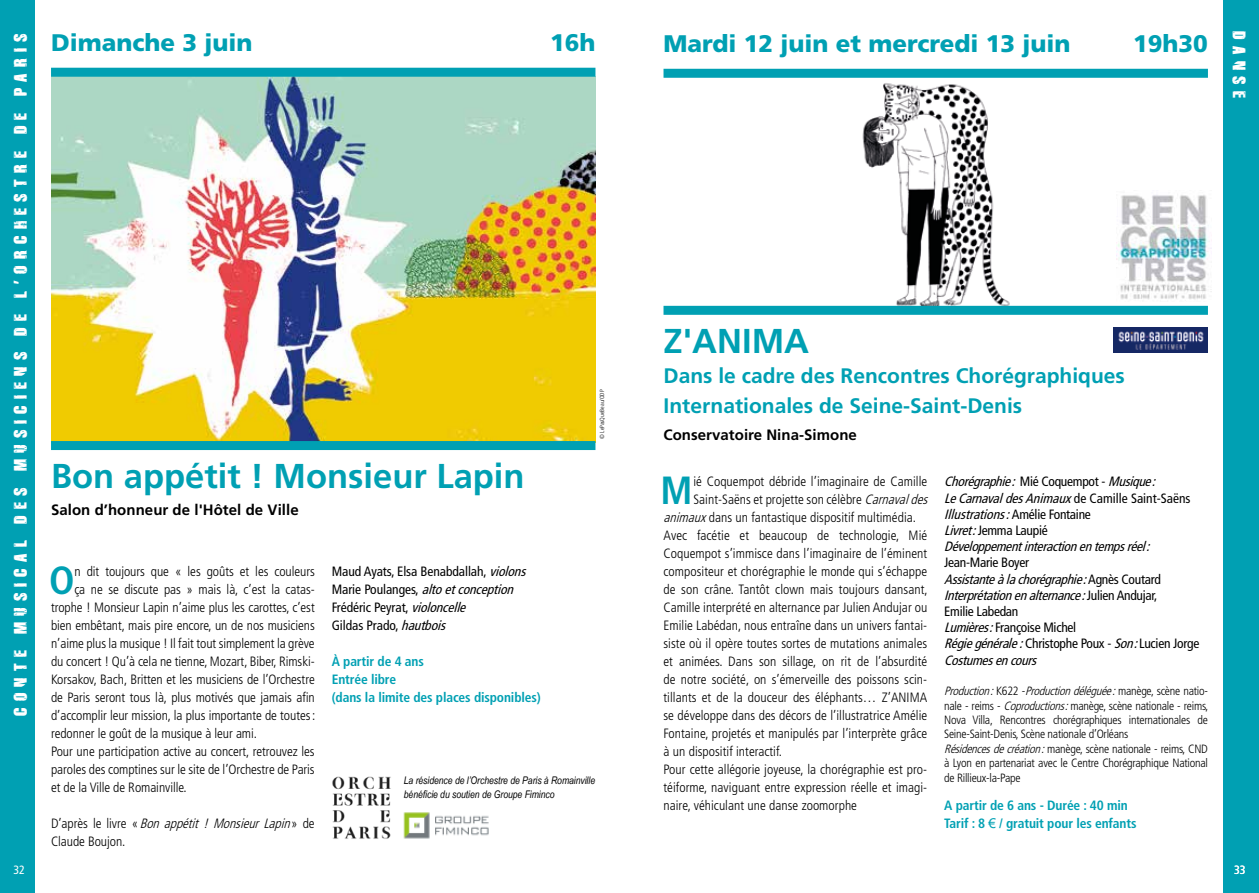
<style>
.page{position:relative;width:1259px;height:893px;background:#fff}
.page>*{position:absolute;margin:0;border:0;box-sizing:border-box;transform-origin:0 0}
.t1{font:700 condensed 39.3px "Frutiger";color:#00a0b3}
.t2{font:700 34.5px "Frutiger";color:#00a0b3}
.t3{font:900 24px "Frutiger";color:#00a0b3}
.t4{font:700 21px/30px "Frutiger";color:#00a0b3}
.t5{font:18px "Disintegration";letter-spacing:.34em;color:#fff}
.t6{font:700 15px "Frutiger";letter-spacing:.005em;color:#000}
.t7{font:300 condensed 13.5px/18px "Frutiger";letter-spacing:.005em;color:#000}
.t8{font:condensed 13.5px/16.2px "Frutiger";letter-spacing:-.02em;color:#000}
.t9{font:italic condensed 13.5px/16.2px "Frutiger";color:#000}
.t10{font:700 condensed 13.5px/18px "Frutiger";letter-spacing:-.01em;color:#00a0b3}
.t11{font:300 condensed 12px/14.4px "Frutiger";letter-spacing:-.02em;color:#000}
.t12{font:condensed 12px "Frutiger";color:#fff}
.t13{font:italic 10.5px/13.5px "Arial Narrow";letter-spacing:-.005em;color:#000}
.t14{font:300 condensed 6px "Frutiger";color:#000}
.s1{font-style:normal}
.s2{font-style:italic}
.s3{font-family:"Arial";font-weight:400;font-stretch:normal}
</style>
<div class="page">
<img style="left:856px;top:83px;width:158px;height:223px">
<div style="left:0;top:0;width:35px;height:893px;background:#00a0b3"></div>
<div style="left:663px;top:69px;width:545px;height:9px;background:#00a0b3"></div>
<div style="left:663px;top:306px;width:545px;height:9px;background:#00a0b3"></div>
<div style="left:1223px;top:0;width:36px;height:893px;background:#00a0b3"></div>
<img style="left:1113px;top:327px;width:95px;height:25px">
<img style="left:1117px;top:195px;width:94px;height:105px">
<img style="left:51px;top:77px;width:544px;height:364px">
<div style="left:51px;top:68px;width:544px;height:9px;background:#00a0b3"></div>
<div style="left:51px;top:441px;width:544px;height:9px;background:#00a0b3"></div>
<img style="left:403px;top:812px;width:86px;height:27px">
<img style="left:332px;top:776px;width:59px;height:63px">
<h3 class="t5" style="left:9px;top:716px;width:684px;rotate:-90deg">CONTE MUSICAL DES MUSICIENS DE L’ORCHESTRE DE PARIS</h3>
<h3 class="t5" style="left:1251px;top:31px;width:68px;rotate:90deg">DANSE</h3>
<h3 class="t3" style="left:51px;top:28px;width:203px">Dimanche 3 juin</h3>
<h3 class="t3" style="left:550px;top:28px;width:47px">16h</h3>
<h3 class="t3" style="left:663px;top:29px;width:409px">Mardi 12 juin et mercredi 13 juin</h3>
<h3 class="t3" style="left:1133px;top:29px;width:76px">19h30</h3>
<h2 class="t2" style="left:663px;top:321px;width:147px">Z'ANIMA</h2>
<h3 class="t4" style="left:663px;top:361px;width:463px">Dans le cadre des Rencontres Chorégraphiques<br>Internationales de Seine-Saint-Denis</h3>
<p class="t6" style="left:663px;top:426px;width:195px">Conservatoire Nina-Simone</p>
<h1 class="t1" style="left:660px;top:467px;width:34px">M</h1>
<p class="t7" style="left:693px;top:473px;width:235px">ié Coquempot débride l’imaginaire de Camille</p>
<p class="t14" style="left:599px;top:439px;width:51px;rotate:-90deg">© LePasQueBeau/ODP</p>
<h2 class="t2" style="left:51px;top:456px;width:475px">Bon appétit ! Monsieur Lapin</h2>
<p class="t6" style="left:51px;top:501px;width:249px">Salon d’honneur de l'Hôtel de Ville</p>
<p class="t9" style="left:944px;top:474px;width:248px">Chorégraphie: <span class="s1">M i é C o q u e m p o t -</span> Musique:<br>LeCarnavaldesAnimaux<span class="s1">de Camille Saint-Saëns </span>Illustrations:<span class="s1">Am é l i e Fo n ta i n e<br></span>Livret:<span class="s1">Jemma Laupié </span>Développementinteractionentempsréel:</p>
<p class="t8" style="left:944px;top:555px;width:257px">Jean-Marie Boyer<br><span class="s2">Assistanteàlachorégraphie:</span>A g n è s C o u t a r d<br><span class="s2">Interprétationenalternance:</span>J u l i e n A n d u j a r,<br>Emilie Labedan<br><span class="s2">Lumières:</span>Françoise Michel<br><span class="s2">Régiegénérale:</span>Christophe Poux - <span class="s2">Son:</span>Lucien Jorge<br><span class="s2">Costumesencours</span></p>
<p class="t11" style="left:944px;top:684px;width:266px"><span class="s2">Production:</span>K 6 2 2 - <span class="s2">Productiondéléguée:</span>m a n è g e , s c è n e n a t i o - nale - reims - <span class="s2">Coproductions:</span>manège, scène nationale - reims, Nova Villa, Rencontres chorégraphiques internationales de Seine-Saint-Denis, Scène nationale d’Orléans <span class="s2">Résidencesdecréation:</span>manège, scène nationale - reims, CND à Lyon en partenariat avec le Centre Chorégraphique National de Rillieux-la-Pape</p>
<p class="t10" style="left:944px;top:796px;width:194px">A partir de 6 ans - Durée : 40 min<br>Tarif : 8 <span class="s3">€</span> / gratuit pour les enfants</p>
<p class="t7" style="left:693px;top:491px;width:239px">Saint-Saëns et projette son célèbre <span class="s2">Carnavaldes</span></p>
<p class="t7" style="left:663px;top:509px;width:254px"><span class="s2">animaux</span>dans un fantastique dispositif multimédia.</p>
<p class="t7" style="left:663px;top:527px;width:265px">Avec facétie et beaucoup de technologie, Mié</p>
<p class="t7" style="left:663px;top:545px;width:265px">Coquempot s’immisce dans l’imaginaire de l’éminent</p>
<p class="t7" style="left:663px;top:563px;width:265px">compositeur et chorégraphie le monde qui s’échappe</p>
<p class="t7" style="left:663px;top:581px;width:266px">de son crâne. Tantôt clown mais toujours dansant,</p>
<p class="t7" style="left:663px;top:599px;width:265px">Camille interprété en alternance par Julien Andujar ou</p>
<p class="t7" style="left:663px;top:616px;width:265px">Emilie Labédan, nous entraîne dans un univers fantai-</p>
<p class="t7" style="left:663px;top:634px;width:265px">siste où il opère toutes sortes de mutations animales</p>
<p class="t7" style="left:663px;top:652px;width:265px">et animées. Dans son sillage, on rit de l’absurdité</p>
<p class="t7" style="left:663px;top:670px;width:265px">de notre société, on s’émerveille des poissons scin-</p>
<p class="t7" style="left:663px;top:688px;width:265px">tillants et de la douceur des éléphants… Z’ANIMA</p>
<p class="t7" style="left:663px;top:706px;width:265px">se développe dans des décors de l’illustratrice Amélie</p>
<p class="t7" style="left:663px;top:724px;width:265px">Fontaine, projetés et manipulés par l’interprète grâce</p>
<p class="t7" style="left:663px;top:742px;width:120px">à un dispositif interactif.</p>
<p class="t7" style="left:663px;top:760px;width:265px">Pour cette allégorie joyeuse, la chorégraphie est pro-</p>
<p class="t7" style="left:663px;top:778px;width:265px">téiforme, naviguant entre expression réelle et imagi-</p>
<p class="t7" style="left:663px;top:796px;width:195px">naire, véhiculant une danse zoomorphe</p>
<p class="t8" style="left:332px;top:562px;width:199px;line-height:18px">Maud Ayats, Elsa Benabdallah, <span class="s2">violons<br></span>M a r i e Po u l a n g e s, <span class="s2">altoetconception<br></span>Frédéric Peyrat, <span class="s2">violoncelle<br></span>Gildas Prado, <span class="s2">hautbois</span></p>
<p class="t10" style="left:332px;top:652px;width:210px">À partir de 4 ans<br>Entrée libre<br>(dans la limite des places disponibles)</p>
<h1 class="t1" style="left:49px;top:557px;width:27px">O</h1>
<p class="t7" style="left:74px;top:563px;width:242px">n dit toujours que « les goûts et les couleurs</p>
<p class="t7" style="left:74px;top:581px;width:242px">ça ne se discute pas » mais là, c’est la catas-</p>
<p class="t7" style="left:51px;top:599px;width:265px">trophe ! Monsieur Lapin n’aime plus les carottes, c’est</p>
<p class="t7" style="left:51px;top:617px;width:265px">bien embêtant, mais pire encore, un de nos musiciens</p>
<p class="t7" style="left:51px;top:635px;width:265px">n’aime plus la musique ! Il fait tout simplement la grève</p>
<p class="t7" style="left:51px;top:653px;width:265px">du concert ! Qu’à cela ne tienne, Mozart, Biber, Rimski-</p>
<p class="t7" style="left:51px;top:670px;width:265px">Korsakov, Bach, Britten et les musiciens de l’Orchestre</p>
<p class="t7" style="left:51px;top:688px;width:265px">de Paris seront tous là, plus motivés que jamais afin</p>
<p class="t7" style="left:51px;top:706px;width:266px">d’accomplir leur mission, la plus importante de toutes:</p>
<p class="t7" style="left:51px;top:724px;width:207px">redonner le goût de la musique à leur ami.</p>
<p class="t7" style="left:51px;top:742px;width:265px">Pour une participation active au concert, retrouvez les</p>
<p class="t7" style="left:51px;top:760px;width:265px">paroles des comptines sur le site de l’Orchestre de Paris</p>
<p class="t7" style="left:51px;top:778px;width:137px">et de la Ville de Romainville.</p>
<p class="t7" style="left:51px;top:815px;width:265px">D ’ a p r è s l e l i v r e « <span class="s2">Bon appétit ! Monsieur Lapin</span>» d e<br>Claude Boujon.</p>
<p class="t13" style="left:404px;top:774px;width:193px">La résidence de l’Orchestre de Paris à Romainville bénéficie du soutien de Groupe Fiminco</p>
<p class="t12" style="left:13px;top:863px;width:13px">32</p>
<p class="t12" style="left:1234px;top:863px;width:13px">33</p>
</div>
